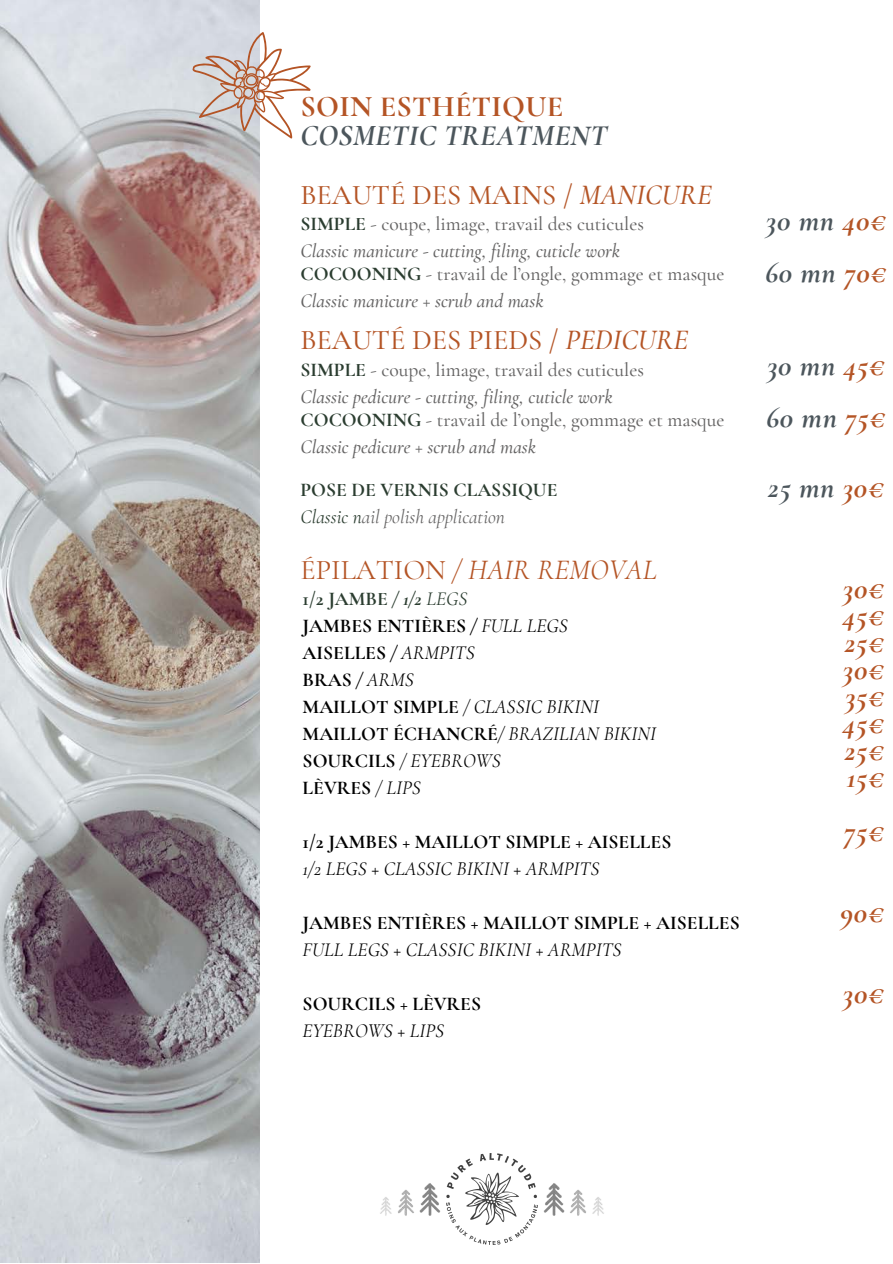
<style>
.page{position:relative;width:893px;height:1264px;background:#fff}
.page>*{position:absolute;margin:0;border:0;box-sizing:border-box;transform-origin:0 0}
.t1{font:italic 700 30px "Cormorant Garamond";letter-spacing:.015em;color:#4c565c}
.t2{font:italic 700 30px "Cormorant Garamond";letter-spacing:.02em;color:#b45425}
.t3{font:700 30px "Cormorant Garamond";letter-spacing:.01em;color:#b45425}
.t4{font:500 28.5px "Cormorant Garamond";color:#b45425}
.t5{font:italic 28.5px "Cormorant Garamond";color:#b45425}
.t6{font:500 19.5px "Cormorant Garamond";color:#646363}
.t7{font:italic 19.5px "Cormorant Garamond";color:#000}
.t8{font:700 19.5px "Cormorant Garamond";color:#000}
.t9{font:italic 500 19.5px "Cormorant Garamond";color:#646363}
.t10{font:700 19.5px "Cormorant Garamond";color:#2b3d30}
.t11{font:italic 19.5px "Cormorant Garamond";color:#646363}
.s1{font-style:italic}
.s2{font-weight:700;color:#2b3d30}
.s3{color:#b45425}
.s4{color:#2b3d30}
.s5{font-style:normal}
.s6{font-weight:400;font-style:italic}
.s7{font-weight:700;font-style:normal}
</style>
<div class="page">
<img style="left:446px;top:1153px;width:91px;height:91px">
<img style="left:537px;top:1183px;width:67px;height:33px">
<img style="left:380px;top:1183px;width:61px;height:33px">
<img style="left:0;top:0;width:260px;height:1262px">
<svg style="left:182px;top:20px;width:129px;height:123px"></svg>
<p class="t3" style="left:300px;top:88px;width:264px">SOIN ESTHÉTIQUE</p>
<p class="t1" style="left:300px;top:117px;width:308px">COSMETIC TREATMENT</p>
<p class="t4" style="left:300px;top:177px;width:413px">BEAUTÉ DES MAINS / <span class="s1">MANICURE</span></p>
<p class="t6" style="left:300px;top:212px;width:345px"><span class="s2">SIMPLE</span> - coupe, limage, travail des cuticules</p>
<p class="t1" style="left:765px;top:202px;width:122px">30 mn <span class="s3">40€</span></p>
<p class="t9" style="left:300px;top:239px;width:321px">Classic manicure - cutting, filing, cuticle work</p>
<p class="t6" style="left:300px;top:262px;width:425px"><span class="s2">COCOONING</span> - travail de l’ongle, gommage et masque</p>
<p class="t9" style="left:300px;top:289px;width:244px">Classic manicure + scrub and mask</p>
<p class="t1" style="left:765px;top:254px;width:123px">60 mn <span class="s3">70€</span></p>
<p class="t4" style="left:300px;top:322px;width:389px">BEAUTÉ DES PIEDS / <span class="s1">PEDICURE</span></p>
<p class="t6" style="left:300px;top:357px;width:345px"><span class="s2">SIMPLE</span> - coupe, limage, travail des cuticules</p>
<p class="t1" style="left:767px;top:347px;width:119px">30 mn <span class="s3">45€</span></p>
<p class="t9" style="left:300px;top:384px;width:313px">Classic pedicure - cutting, filing, cuticle work</p>
<p class="t6" style="left:300px;top:407px;width:425px"><span class="s2">COCOONING</span> - travail de l’ongle, gommage et masque</p>
<p class="t9" style="left:300px;top:434px;width:237px">Classic pedicure + scrub and mask</p>
<p class="t1" style="left:766px;top:399px;width:120px">60 mn <span class="s3">75€</span></p>
<p class="t10" style="left:300px;top:477px;width:258px">POSE DE VERNIS CLASSIQUE</p>
<p class="t11" style="left:300px;top:504px;width:206px"><span class="s4">Classic n</span>ail polish application</p>
<p class="t5" style="left:300px;top:552px;width:358px"><span class="s5">ÉPILATION</span> / HAIR REMOVAL</p>
<p class="t10" style="left:302px;top:587px;width:166px">1/2 JAMBE <span class="s1">/ 1/2</span> <span class="s6">LEGS</span></p>
<p class="t8" style="left:302px;top:614px;width:266px">JAMBES ENTIÈRES <span class="s1">/</span> <span class="s6">FULL LEGS</span></p>
<p class="t8" style="left:302px;top:641px;width:173px">AISELLES <span class="s1">/</span> <span class="s6">ARMPITS</span></p>
<p class="t8" style="left:302px;top:668px;width:113px">BRAS <span class="s1">/</span> <span class="s6">ARMS</span></p>
<p class="t7" style="left:302px;top:695px;width:298px"><span class="s7">MAILLOT SIMPLE</span> / CLASSIC BIKINI</p>
<p class="t7" style="left:302px;top:722px;width:355px"><span class="s7">MAILLOT ÉCHANCRÉ</span>/ BRAZILIAN BIKINI</p>
<p class="t7" style="left:302px;top:749px;width:200px"><span class="s7">SOURCILS</span> / EYEBROWS</p>
<p class="t8" style="left:302px;top:776px;width:120px">LÈVRES <span class="s6">/ LIPS</span></p>
<p class="t8" style="left:302px;top:830px;width:370px">1/2 JAMBES + MAILLOT SIMPLE + AISELLES</p>
<p class="t7" style="left:302px;top:857px;width:298px">1/2 LEGS + CLASSIC BIKINI + ARMPITS</p>
<p class="t8" style="left:302px;top:911px;width:438px">JAMBES ENTIÈRES + MAILLOT SIMPLE + AISELLES</p>
<p class="t7" style="left:302px;top:938px;width:320px">FULL LEGS + CLASSIC BIKINI + ARMPITS</p>
<p class="t8" style="left:302px;top:992px;width:180px">SOURCILS + LÈVRES</p>
<p class="t7" style="left:302px;top:1019px;width:143px">EYEBROWS + LIPS</p>
<p class="t1" style="left:767px;top:469px;width:118px">25 mn <span class="s3">30€</span></p>
<p class="t2" style="left:842px;top:570px;width:43px">30€</p>
<p class="t2" style="left:842px;top:597px;width:43px">45€</p>
<p class="t2" style="left:844px;top:624px;width:41px">25€</p>
<p class="t2" style="left:842px;top:651px;width:43px">30€</p>
<p class="t2" style="left:844px;top:678px;width:41px">35€</p>
<p class="t2" style="left:842px;top:705px;width:43px">45€</p>
<p class="t2" style="left:844px;top:732px;width:41px">25€</p>
<p class="t2" style="left:846px;top:759px;width:39px">15€</p>
<p class="t2" style="left:843px;top:813px;width:42px">75€</p>
<p class="t2" style="left:840px;top:894px;width:45px">90€</p>
<p class="t2" style="left:842px;top:974px;width:43px">30€</p>
</div>
